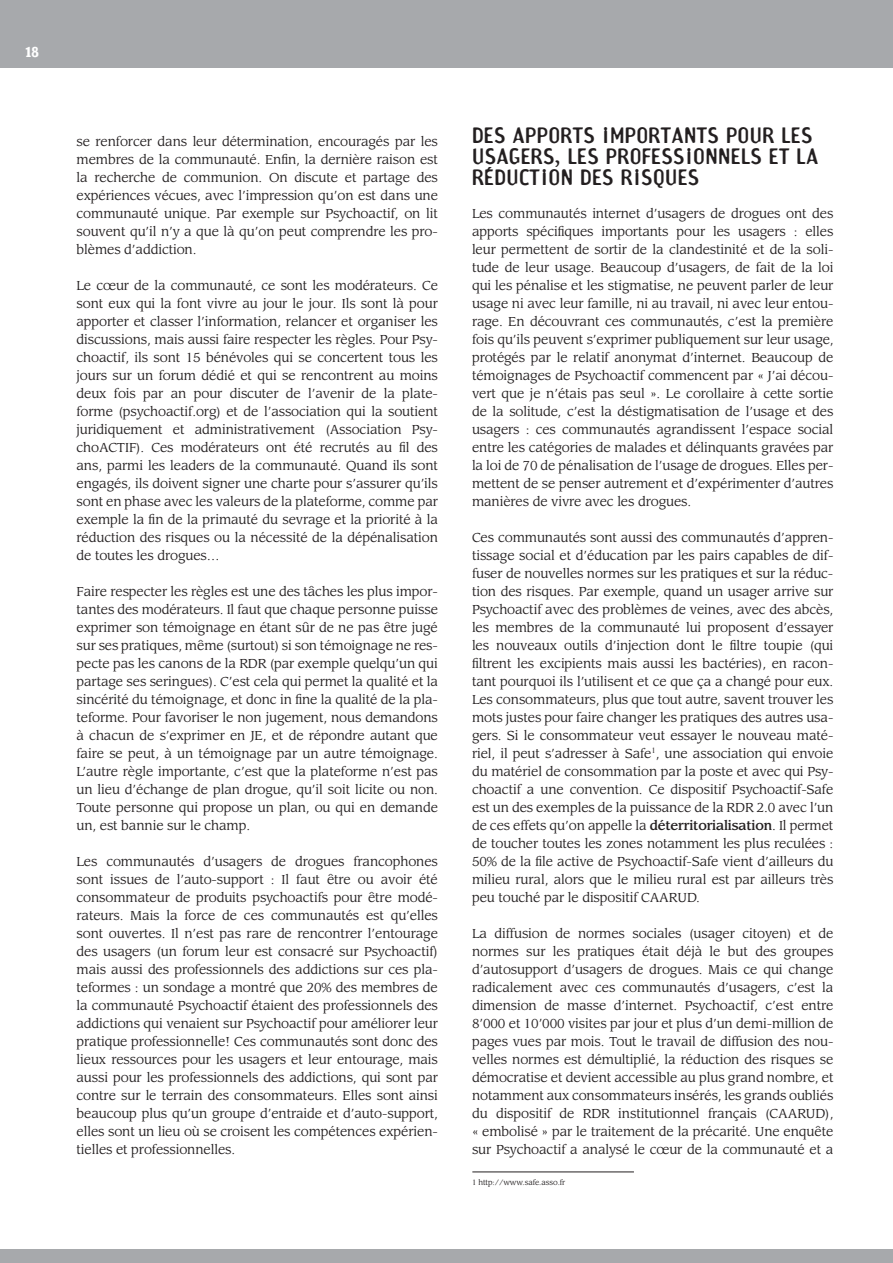
<style>
.page{position:relative;width:893px;height:1263px;background:#fff}
.page>*{position:absolute;margin:0;border:0;box-sizing:border-box;transform-origin:0 0}
.t1{font:21px/21px "Amoebia Sans";letter-spacing:.02em;color:#231f20}
.t2{font:700 13.5px "Amoebia";color:#fff}
.t3{font:12.75px/18px "Leawood";letter-spacing:-.01em;color:#231f20;text-align:justify}
.t4{font:7.5px "Leawood";letter-spacing:-.01em;color:#231f20}
.s1{font-weight:500}
</style>
<div class="page">
<div style="left:0;top:0;width:893px;height:68px;background:#a7a9ac"></div>
<div style="left:0;top:1249px;width:893px;height:14px;background:#a7a9ac"></div>
<hr style="left:472px;top:1172px;width:162px;height:1px;background:#231f20">
<p class="t2" style="left:26px;top:46px;width:15px">18</p>
<p class="t3" style="left:77px;top:133px;width:363px">se renforcer dans leur détermination, encouragés par les membres de la communauté. Enfin, la dernière raison est la recherche de communion. On discute et partage des expériences vécues, avec l’impression qu’on est dans une communauté unique. Par exemple sur Psychoactif, on lit souvent qu’il n’y a que là qu’on peut comprendre les pro&shy;blèmes d’addiction.</p>
<p class="t3" style="left:77px;top:277px;width:363px">Le cœur de la communauté, ce sont les modérateurs. Ce sont eux qui la font vivre au jour le jour. Ils sont là pour apporter et classer l’information, relancer et organiser les discussions, mais aussi faire respecter les règles. Pour Psy&shy;choactif, ils sont 15 bénévoles qui se concertent tous les jours sur un forum dédié et qui se rencontrent au moins deux fois par an pour discuter de l’avenir de la plate&shy;forme (psychoactif.org) et de l’association qui la soutient juridiquement et administrativement (Association Psy&shy;choACTIF). Ces modérateurs ont été recrutés au fil des ans, parmi les leaders de la communauté. Quand ils sont engagés, ils doivent signer une charte pour s’assurer qu’ils sont en phase avec les valeurs de la plateforme, comme par exemple la fin de la primauté du sevrage et la priorité à la réduction des risques ou la nécessité de la dépénalisation de toutes les drogues…</p>
<p class="t3" style="left:77px;top:583px;width:363px">Faire respecter les règles est une des tâches les plus impor&shy;tantes des modérateurs. Il faut que chaque personne puisse exprimer son témoignage en étant sûr de ne pas être jugé sur ses pratiques, même (surtout) si son témoignage ne res&shy;pecte pas les canons de la RDR (par exemple quelqu’un qui partage ses seringues). C’est cela qui permet la qualité et la sincérité du témoignage, et donc in fine la qualité de la pla&shy;teforme. Pour favoriser le non jugement, nous demandons à chacun de s’exprimer en JE, et de répondre autant que faire se peut, à un témoignage par un autre témoignage.<br>L’autre règle importante, c’est que la plateforme n’est pas un lieu d’échange de plan drogue, qu’il soit licite ou non.<br>Toute personne qui propose un plan, ou qui en demande un, est bannie sur le champ.</p>
<p class="t3" style="left:77px;top:853px;width:363px">Les communautés d’usagers de drogues francophones sont issues de l’auto-support : Il faut être ou avoir été consommateur de produits psychoactifs pour être modé&shy;rateurs. Mais la force de ces communautés est qu’elles sont ouvertes. Il n’est pas rare de rencontrer l’entourage des usagers (un forum leur est consacré sur Psychoactif) mais aussi des professionnels des addictions sur ces pla&shy;teformes : un sondage a montré que 20% des membres de la communauté Psychoactif étaient des professionnels des addictions qui venaient sur Psychoactif pour améliorer leur pratique professionnelle! Ces communautés sont donc des lieux ressources pour les usagers et leur entourage, mais aussi pour les professionnels des addictions, qui sont par contre sur le terrain des consommateurs. Elles sont ainsi beaucoup plus qu’un groupe d’entraide et d’auto-support, elles sont un lieu où se croisent les compétences expérien&shy;tielles et professionnelles.</p>
<h1 class="t1" style="left:472px;top:126px;width:348px">DES APPORTS IMPORTANTS POUR LES<br>USAGERS, LES PROFESSIONNELS ET LA<br>RÉDUCTION DES RISQUES</h1>
<p class="t3" style="left:472px;top:205px;width:363px">Les communautés internet d’usagers de drogues ont des apports spécifiques importants pour les usagers : elles leur permettent de sortir de la clandestinité et de la soli&shy;tude de leur usage. Beaucoup d’usagers, de fait de la loi qui les pénalise et les stigmatise, ne peuvent parler de leur usage ni avec leur famille, ni au travail, ni avec leur entou&shy;rage. En découvrant ces communautés, c’est la première fois qu’ils peuvent s’exprimer publiquement sur leur usage, protégés par le relatif anonymat d’internet. Beaucoup de témoignages de Psychoactif commencent par « J’ai décou&shy;vert que je n’étais pas seul ». Le corollaire à cette sortie de la solitude, c’est la déstigmatisation de l’usage et des usagers : ces communautés agrandissent l’espace social entre les catégories de malades et délinquants gravées par la loi de 70 de pénalisation de l’usage de drogues. Elles per&shy;mettent de se penser autrement et d’expérimenter d’autres manières de vivre avec les drogues.</p>
<p class="t3" style="left:472px;top:529px;width:363px">Ces communautés sont aussi des communautés d’appren&shy;tissage social et d’éducation par les pairs capables de dif&shy;fuser de nouvelles normes sur les pratiques et sur la réduc&shy;tion des risques. Par exemple, quand un usager arrive sur Psychoactif avec des problèmes de veines, avec des abcès, les membres de la communauté lui proposent d’essayer les nouveaux outils d’injection dont le filtre toupie (qui filtrent les excipients mais aussi les bactéries), en racon&shy;tant pourquoi ils l’utilisent et ce que ça a changé pour eux.<br>Les consommateurs, plus que tout autre, savent trouver les mots justes pour faire changer les pratiques des autres usa&shy;gers. Si le consommateur veut essayer le nouveau maté&shy;riel, il peut s’adresser à Safe<sup>1</sup>, une association qui envoie du matériel de consommation par la poste et avec qui Psy&shy;choactif a une convention. Ce dispositif Psychoactif-Safe est un des exemples de la puissance de la RDR 2.0 avec l’un de ces effets qu’on appelle la <span class="s1">déterritorialisation</span>. Il permet de toucher toutes les zones notamment les plus reculées :<br>50% de la file active de Psychoactif-Safe vient d’ailleurs du milieu rural, alors que le milieu rural est par ailleurs très peu touché par le dispositif CAARUD.</p>
<p class="t3" style="left:472px;top:925px;width:363px">La diffusion de normes sociales (usager citoyen) et de normes sur les pratiques était déjà le but des groupes d’autosupport d’usagers de drogues. Mais ce qui change radicalement avec ces communautés d’usagers, c’est la dimension de masse d’internet. Psychoactif, c’est entre 8’000 et 10’000 visites par jour et plus d’un demi-million de pages vues par mois. Tout le travail de diffusion des nou&shy;velles normes est démultiplié, la réduction des risques se démocratise et devient accessible au plus grand nombre, et notamment aux consommateurs insérés, les grands oubliés du dispositif de RDR institutionnel français (CAARUD), « embolisé » par le traitement de la précarité. Une enquête sur Psychoactif a analysé le cœur de la communauté et a</p>
<p class="t4" style="left:472px;top:1179px;width:95px">1 http://www.safe.asso.fr</p>
</div>
